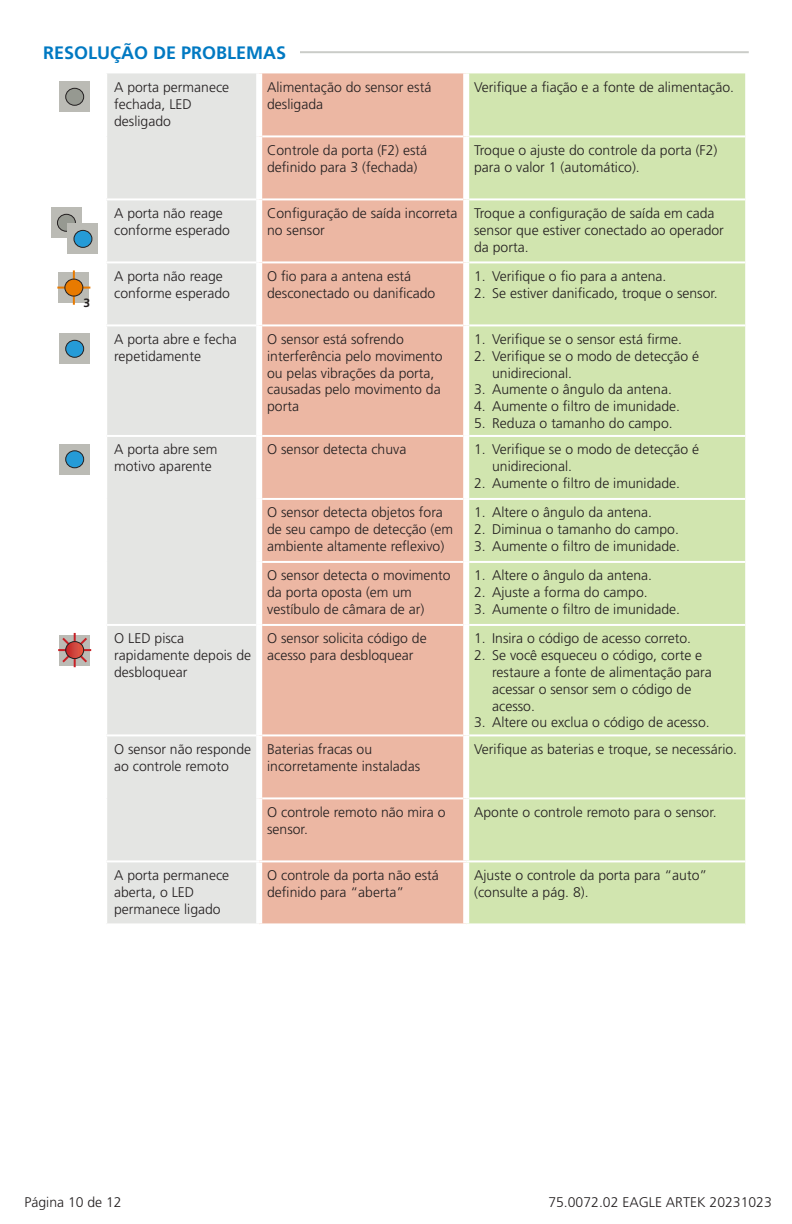
<style>
.page{position:relative;width:792px;height:1224px;background:#fff}
.page>*{position:absolute;margin:0;border:0;box-sizing:border-box;transform-origin:0 0}
.t1{font:700 18px "Frutiger LT Std";color:#0079c2}
.t2{font:300 14px/16.8px "Frutiger LT Std";color:#231f20}
.t3{font:700 12px "Frutiger LT Std";color:#231f20}
</style>
<div class="page">
<hr style="left:43px;top:51px;width:706px;height:2px;background:#969991">
<div style="left:43px;top:43px;width:257px;height:18px;background:#fff"></div>
<div style="left:107px;top:73px;width:149px;height:188px;background:#e4e5e3"></div>
<div style="left:262px;top:73px;width:201px;height:850px;background:#ecb7a3"></div>
<div style="left:469px;top:73px;width:276px;height:850px;background:#d1e5af"></div>
<div style="left:107px;top:263px;width:149px;height:660px;background:#e4e5e3"></div>
<hr style="left:262px;top:135px;width:201px;height:2px;background:#fff">
<hr style="left:469px;top:135px;width:276px;height:2px;background:#fff">
<hr style="left:106px;top:198px;width:150px;height:2px;background:#fff">
<hr style="left:262px;top:198px;width:201px;height:2px;background:#fff">
<hr style="left:469px;top:198px;width:276px;height:2px;background:#fff">
<hr style="left:262px;top:261px;width:201px;height:2px;background:#fff">
<hr style="left:469px;top:261px;width:276px;height:2px;background:#fff">
<hr style="left:106px;top:324px;width:150px;height:2px;background:#fff">
<hr style="left:262px;top:324px;width:201px;height:2px;background:#fff">
<hr style="left:469px;top:324px;width:276px;height:2px;background:#fff">
<hr style="left:106px;top:435px;width:150px;height:2px;background:#fff">
<hr style="left:262px;top:435px;width:201px;height:2px;background:#fff">
<hr style="left:469px;top:435px;width:276px;height:2px;background:#fff">
<hr style="left:262px;top:498px;width:201px;height:2px;background:#fff">
<hr style="left:469px;top:498px;width:276px;height:2px;background:#fff">
<hr style="left:262px;top:561px;width:201px;height:2px;background:#fff">
<hr style="left:469px;top:561px;width:276px;height:2px;background:#fff">
<hr style="left:106px;top:624px;width:150px;height:2px;background:#fff">
<hr style="left:262px;top:624px;width:201px;height:2px;background:#fff">
<hr style="left:469px;top:624px;width:276px;height:2px;background:#fff">
<hr style="left:106px;top:734px;width:150px;height:2px;background:#fff">
<hr style="left:262px;top:734px;width:201px;height:2px;background:#fff">
<hr style="left:469px;top:734px;width:276px;height:2px;background:#fff">
<hr style="left:262px;top:797px;width:201px;height:2px;background:#fff">
<hr style="left:469px;top:797px;width:276px;height:2px;background:#fff">
<hr style="left:106px;top:860px;width:153px;height:2px;background:#fff">
<hr style="left:259px;top:860px;width:207px;height:2px;background:#fff">
<hr style="left:466px;top:860px;width:279px;height:2px;background:#fff">
<div style="left:59px;top:81px;width:31px;height:31px;background:#bbbbb5"></div>
<div style="left:66px;top:88px;width:18px;height:17px;background:#969991;border-radius:50%"></div>
<div style="left:65px;top:88px;width:19px;height:18px;border:1px solid #231f20;border-radius:50%"></div>
<div style="left:51px;top:207px;width:31px;height:31px;background:#bbbbb5"></div>
<div style="left:57px;top:214px;width:18px;height:17px;background:#969991;border-radius:50%"></div>
<div style="left:57px;top:214px;width:19px;height:18px;border:1px solid #231f20;border-radius:50%"></div>
<div style="left:68px;top:224px;width:30px;height:30px;background:#bbbbb5"></div>
<div style="left:74px;top:230px;width:18px;height:17px;background:#259bd7;border-radius:50%"></div>
<div style="left:73px;top:230px;width:19px;height:18px;border:1px solid #231f20;border-radius:50%"></div>
<div style="left:59px;top:272px;width:30px;height:31px;background:#bbbbb5"></div>
<hr style="left:73px;top:270px;width:2px;height:35px;background:#e87a00">
<hr style="left:57px;top:287px;width:33px;height:2px;background:#e87a00">
<div style="left:65px;top:279px;width:18px;height:17px;background:#e87a00;border-radius:50%"></div>
<div style="left:64px;top:279px;width:19px;height:18px;border:1px solid #231f20;border-radius:50%"></div>
<div style="left:59px;top:333px;width:31px;height:31px;background:#bbbbb5"></div>
<div style="left:66px;top:340px;width:18px;height:17px;background:#259bd7;border-radius:50%"></div>
<div style="left:65px;top:340px;width:19px;height:18px;border:1px solid #231f20;border-radius:50%"></div>
<div style="left:59px;top:444px;width:31px;height:31px;background:#bbbbb5"></div>
<div style="left:66px;top:451px;width:18px;height:17px;background:#259bd7;border-radius:50%"></div>
<div style="left:65px;top:450px;width:19px;height:18px;border:1px solid #231f20;border-radius:50%"></div>
<div style="left:59px;top:635px;width:31px;height:30px;background:#bbbbb5"></div>
<hr style="left:74px;top:633px;width:2px;height:34px;background:#c72026">
<hr style="left:58px;top:649px;width:33px;height:2px;background:#c72026">
<svg style="left:60px;top:636px;width:29px;height:29px"></svg>
<svg style="left:66px;top:642px;width:18px;height:17px"></svg>
<div style="left:65px;top:641px;width:19px;height:18px;border:1px solid #231f20;border-radius:50%"></div>
<p class="t1" style="left:43px;top:42px;width:245px">RESOLUÇÃO DE PROBLEMAS</p>
<p class="t2" style="left:114px;top:79px;width:117px">A porta permanece fechada, LED desligado</p>
<p class="t2" style="left:267px;top:79px;width:166px">Alimentação do sensor está desligada</p>
<p class="t2" style="left:474px;top:79px;width:261px">Verifique a fiação e a fonte de alimentação.</p>
<p class="t2" style="left:267px;top:142px;width:162px">Controle da porta (F2) está definido para 3 (fechada)</p>
<p class="t2" style="left:474px;top:142px;width:245px">Troque o ajuste do controle da porta (F2) para o valor 1 (automático).</p>
<p class="t2" style="left:114px;top:205px;width:117px">A porta não reage conforme esperado</p>
<p class="t2" style="left:267px;top:205px;width:192px">Configuração de saída incorreta no sensor</p>
<p class="t2" style="left:474px;top:205px;width:251px">Troque a configuração de saída em cada sensor que estiver conectado ao operador da porta.</p>
<p class="t3" style="left:84px;top:296px;width:8px">3</p>
<p class="t2" style="left:114px;top:268px;width:117px">A porta não reage conforme esperado</p>
<p class="t2" style="left:267px;top:268px;width:170px">O fio para a antena está desconectado ou danificado</p>
<p class="t2" style="left:474px;top:268px;width:194px">1. Verifique o fio para a antena.</p>
<p class="t2" style="left:474px;top:285px;width:245px">2. Se estiver danificado, troque o sensor.</p>
<p class="t2" style="left:114px;top:331px;width:124px">A porta abre e fecha repetidamente</p>
<p class="t2" style="left:267px;top:331px;width:177px">O sensor está sofrendo interferência pelo movimento ou pelas vibrações da porta, causadas pelo movimento da porta</p>
<p class="t2" style="left:474px;top:331px;width:209px">1. Verifique se o sensor está firme.</p>
<p class="t2" style="left:492px;top:348px;width:208px;text-indent:-18px">2. Verifique se o modo de detecção é unidirecional.</p>
<p class="t2" style="left:474px;top:381px;width:199px">3. Aumente o ângulo da antena.</p>
<p class="t2" style="left:474px;top:398px;width:208px">4. Aumente o filtro de imunidade.</p>
<p class="t2" style="left:474px;top:415px;width:200px">5. Reduza o tamanho do campo.</p>
<p class="t2" style="left:114px;top:441px;width:105px">A porta abre sem motivo aparente</p>
<p class="t2" style="left:267px;top:441px;width:141px">O sensor detecta chuva</p>
<p class="t2" style="left:492px;top:441px;width:208px;text-indent:-18px">1. Verifique se o modo de detecção é unidirecional.</p>
<p class="t2" style="left:474px;top:475px;width:208px">2. Aumente o filtro de imunidade.</p>
<p class="t2" style="left:267px;top:504px;width:187px">O sensor detecta objetos fora de seu campo de detecção (em ambiente altamente reflexivo)</p>
<p class="t2" style="left:474px;top:504px;width:180px">1. Altere o ângulo da antena.</p>
<p class="t2" style="left:474px;top:521px;width:206px">2. Diminua o tamanho do campo.</p>
<p class="t2" style="left:474px;top:538px;width:208px">3. Aumente o filtro de imunidade.</p>
<p class="t2" style="left:267px;top:567px;width:185px">O sensor detecta o movimento da porta oposta (em um vestíbulo de câmara de ar)</p>
<p class="t2" style="left:474px;top:567px;width:180px">1. Altere o ângulo da antena.</p>
<p class="t2" style="left:474px;top:584px;width:175px">2. Ajuste a forma do campo.</p>
<p class="t2" style="left:474px;top:601px;width:208px">3. Aumente o filtro de imunidade.</p>
<p class="t2" style="left:114px;top:630px;width:138px">O LED pisca rapidamente depois de desbloquear</p>
<p class="t2" style="left:267px;top:630px;width:161px">O sensor solicita código de acesso para desbloquear</p>
<p class="t2" style="left:474px;top:630px;width:218px">1. Insira o código de acesso correto.</p>
<p class="t2" style="left:492px;top:647px;width:221px;text-indent:-18px">2. Se você esqueceu o código, corte e restaure a fonte de alimentação para acessar o sensor sem o código de acesso.</p>
<p class="t2" style="left:474px;top:714px;width:237px">3. Altere ou exclua o código de acesso.</p>
<p class="t2" style="left:114px;top:741px;width:139px">O sensor não responde ao controle remoto</p>
<p class="t2" style="left:267px;top:741px;width:154px">Baterias fracas ou incorretamente instaladas</p>
<p class="t2" style="left:474px;top:741px;width:265px">Verifique as baterias e troque, se necessário.</p>
<p class="t2" style="left:267px;top:804px;width:180px">O controle remoto não mira o sensor.</p>
<p class="t2" style="left:474px;top:804px;width:244px">Aponte o controle remoto para o sensor.</p>
<p class="t2" style="left:114px;top:867px;width:117px">A porta permanece aberta, o LED permanece ligado</p>
<p class="t2" style="left:267px;top:867px;width:173px">O controle da porta não está definido para “aberta”</p>
<p class="t2" style="left:474px;top:867px;width:235px">Ajuste o controle da porta para “auto” (consulte a pág. 8).</p>
<p class="t2" style="left:24px;top:1194px;width:99px">Página 10 de 12</p>
<p class="t2" style="left:548px;top:1194px;width:225px">75.0072.02 EAGLE ARTEK 20231023</p>
</div>
